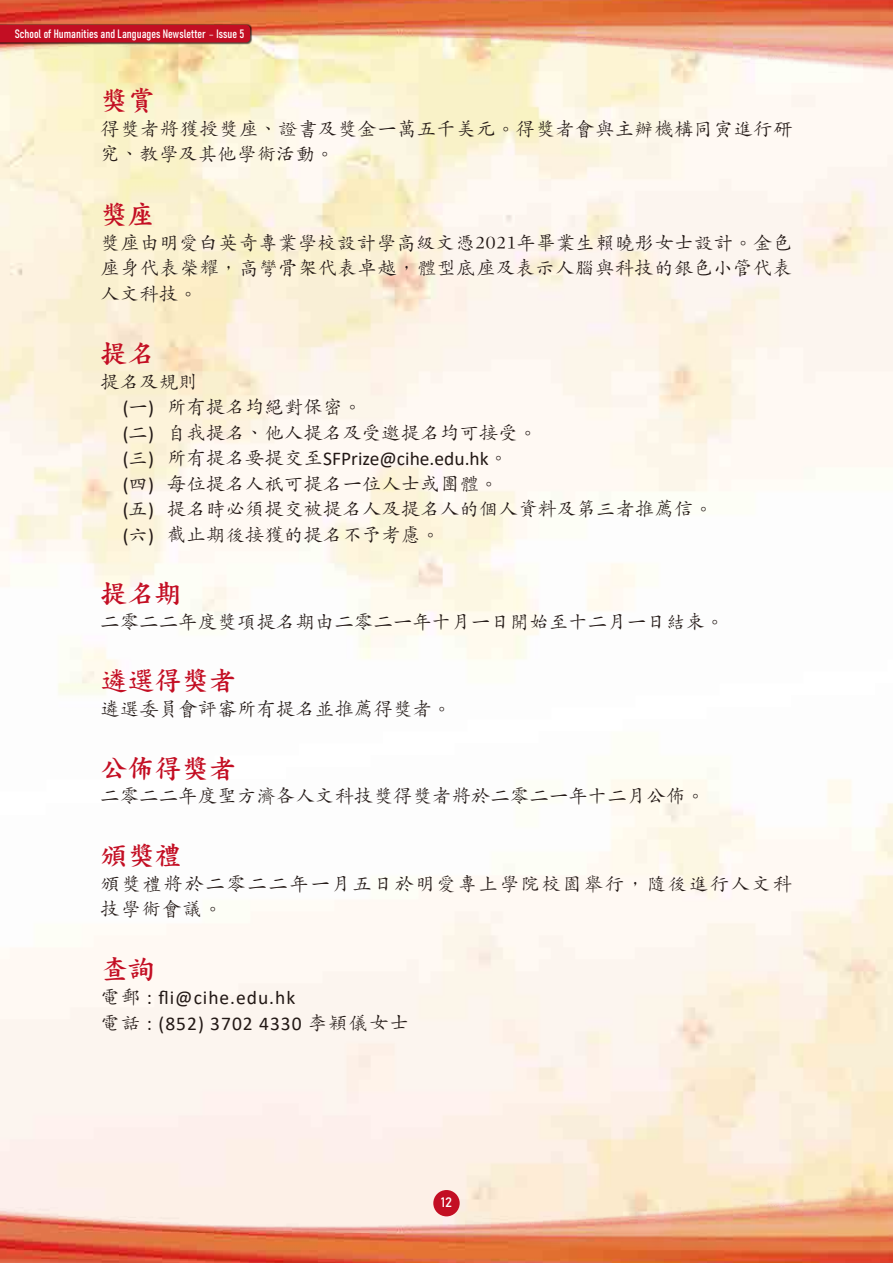
<style>
.page{position:relative;width:893px;height:1263px;background:#fff}
.page>*{position:absolute;margin:0;border:0;box-sizing:border-box;transform-origin:0 0}
.t1{font:27px "DF Kai Shu Std W7";color:#c30e23}
.t2{font:500 19.5px/25.5px "M Kai HK";color:#221815}
.t3{font:500 19.5px/25.5px "M Kai HK";letter-spacing:.075em;color:#221815}
.t4{font:19.5px/25.5px "Calibri";letter-spacing:.05em;color:#221815}
.t5{font:19.5px "Calibri";color:#221815}
.t6{font:13.5px "Bahnschrift";color:#fff}
.t7{font:12px "Bahnschrift";color:#fff}
.s1{font-family:"Adobe Ming Std";font-weight:300}
.s2{font-family:"Calibri";font-weight:400}
.s3{font-family:"M Kai HK";font-weight:500}
</style>
<div class="page">
<img style="left:0;top:1190px;width:893px;height:73px">
<img style="left:0;top:0;width:893px;height:72px">
<div style="left:433px;top:1190px;width:27px;height:26px;background:#c30e23;border-radius:50%"></div>
<img style="left:0;top:24px;width:252px;height:20px">
<div style="left:0;top:25px;width:250px;height:17px;background:#c30e23"></div>
<p class="t7" style="left:15px;top:25px;width:231px">School of Humanities and Languages Newsletter <span class="s1">-</span> Issue 5</p>
<h1 class="t1" style="left:101px;top:85px;width:56px">獎賞</h1>
<p class="t2" style="left:101px;top:114px;width:693px">得獎者將獲授獎座、證書及獎金一萬五千美元。得獎者會與主辦機構同寅進行研究、教學及其他學術活動。</p>
<h1 class="t1" style="left:101px;top:200px;width:56px">獎座</h1>
<p class="t2" style="left:101px;top:229px;width:693px;text-align:justify">獎座由明愛白英奇專業學校設計學高級文憑2021年畢業生賴曉彤女士設計。金色座身代表榮耀，高彎骨架代表卓越，體型底座及表示人腦與科技的銀色小管代表人文科技。</p>
<h1 class="t1" style="left:101px;top:338px;width:56px">提名</h1>
<p class="t2" style="left:123px;top:367px;width:417px;text-indent:-22px">提名及規則<br><span class="s2">(</span>一<span class="s2">)</span> 所有提名均絕對保密。<br><span class="s2">(</span>二<span class="s2">)</span> 自我提名、他人提名及受邀提名均可接受。</p>
<p class="t5" style="left:123px;top:445px;width:387px">(<span class="s3">三</span>) <span class="s3">所有提名要提交至</span>SFPrize@cihe.edu.hk<span class="s3">。</span></p>
<p class="t2" style="left:123px;top:469px;width:592px"><span class="s2">(</span>四<span class="s2">)</span> 每位提名人祇可提名一位人士或團體。<br><span class="s2">(</span>五<span class="s2">)</span> 提名時必須提交被提名人及提名人的個人資料及第三者推薦信。<span class="s2">(</span>六<span class="s2">)</span> 截止期後接獲的提名不予考慮。</p>
<h1 class="t1" style="left:101px;top:578px;width:83px">提名期</h1>
<p class="t2" style="left:101px;top:607px;width:625px">二零二二年度獎項提名期由二零二一年十月一日開始至十二月一日結束。</p>
<h1 class="t1" style="left:101px;top:666px;width:137px">遴選得獎者</h1>
<p class="t2" style="left:101px;top:695px;width:352px">遴選委員會評審所有提名並推薦得獎者。</p>
<h1 class="t1" style="left:101px;top:753px;width:137px">公佈得獎者</h1>
<p class="t2" style="left:101px;top:782px;width:606px">二零二二年度聖方濟各人文科技獎得獎者將於二零二一年十二月公佈。</p>
<h1 class="t1" style="left:101px;top:841px;width:83px">頒獎禮</h1>
<p class="t3" style="left:101px;top:870px;width:693px">頒獎禮將於二零二二年一月五日於明愛專上學院校園舉行，隨後進行人文科技學術會議。</p>
<h1 class="t1" style="left:101px;top:954px;width:56px">查詢</h1>
<p class="t4" style="left:101px;top:985px;width:310px"><span class="s3">電郵</span> : fli@cihe.edu.hk<br><span class="s3">電話</span> : (852) 3702 4330 <span class="s3">李穎儀女士</span></p>
<p class="t6" style="left:441px;top:1192px;width:13px">12</p>
</div>
